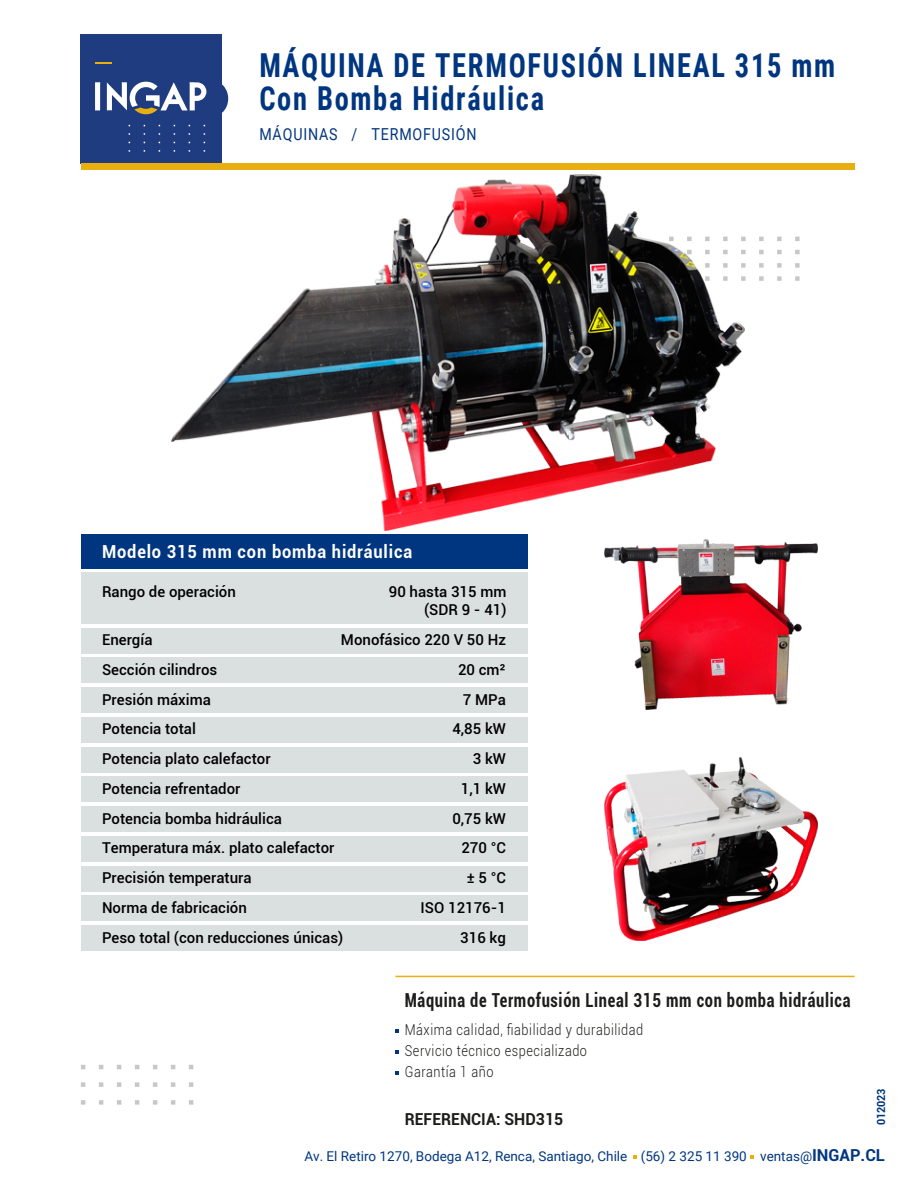
<style>
.page{position:relative;width:918px;height:1188px;background:#fff}
.page>*{position:absolute;margin:0;border:0;box-sizing:border-box;transform-origin:0 0}
.t1{font:700 33px/33px "Roboto Condensed";letter-spacing:.06em;color:#003680;scale:.86 1}
.t2{font:700 condensed 19.35px "Roboto";letter-spacing:.04em;color:#1d1d1b;scale:.86 1}
.t3{font:700 18px "Roboto";letter-spacing:.05em;color:#fff;scale:.91 1}
.t4{font:16.5px "Roboto";letter-spacing:.06em;color:#003680;scale:.86 1}
.t5{font:700 16.5px "Roboto";color:#1d1d1b;scale:.96 1}
.t6{font:500 15px/18px "Roboto";color:#000;text-align:right}
.t7{font:300 15px/21px "Roboto";letter-spacing:.04em;color:#1d1d1b;scale:.85 1}
.t8{font:13.5px "Roboto";color:#003680}
.t9{font:700 11.25px "Roboto";color:#003680;scale:.96 1}
.s1{font-weight:700;font-size:16.5px}
</style>
<div class="page">
<svg style="left:744px;top:276px;width:56px;height:5px"></svg>
<svg style="left:744px;top:263px;width:56px;height:5px"></svg>
<svg style="left:744px;top:250px;width:56px;height:4px"></svg>
<svg style="left:744px;top:237px;width:56px;height:4px"></svg>
<div style="left:81px;top:34px;width:141px;height:129px;background:#1f3c80"></div>
<svg style="left:95px;top:62px;width:16px;height:2px"></svg>
<svg style="left:128px;top:150px;width:77px;height:2px"></svg>
<svg style="left:128px;top:142px;width:77px;height:1px"></svg>
<svg style="left:128px;top:133px;width:77px;height:2px"></svg>
<svg style="left:128px;top:125px;width:77px;height:1px"></svg>
<svg style="left:95px;top:82px;width:5px;height:28px"></svg>
<svg style="left:107px;top:82px;width:99px;height:32px"></svg>
<svg style="left:222px;top:84px;width:6px;height:29px"></svg>
<div style="left:81px;top:163px;width:774px;height:7px;background:#e9af10"></div>
<svg style="left:81px;top:1100px;width:112px;height:5px"></svg>
<svg style="left:81px;top:1082px;width:112px;height:5px"></svg>
<svg style="left:81px;top:1065px;width:112px;height:4px"></svg>
<svg style="left:750px;top:1155px;width:4px;height:4px"></svg>
<svg style="left:633px;top:1155px;width:4px;height:4px"></svg>
<div style="left:81px;top:534px;width:446px;height:34px;background:#003680"></div>
<div style="left:81px;top:573px;width:446px;height:51px;background:#dadfe0"></div>
<div style="left:81px;top:628px;width:446px;height:25px;background:#dadfe0"></div>
<div style="left:81px;top:658px;width:446px;height:25px;background:#dadfe0"></div>
<div style="left:81px;top:687px;width:446px;height:26px;background:#dadfe0"></div>
<div style="left:81px;top:747px;width:446px;height:25px;background:#dadfe0"></div>
<div style="left:81px;top:717px;width:446px;height:26px;background:#dadfe0"></div>
<div style="left:81px;top:777px;width:446px;height:25px;background:#dadfe0"></div>
<div style="left:81px;top:836px;width:446px;height:26px;background:#dadfe0"></div>
<div style="left:81px;top:866px;width:446px;height:25px;background:#dadfe0"></div>
<div style="left:81px;top:806px;width:446px;height:26px;background:#dadfe0"></div>
<div style="left:81px;top:896px;width:446px;height:25px;background:#dadfe0"></div>
<div style="left:81px;top:925px;width:446px;height:26px;background:#dadfe0"></div>
<img style="left:171px;top:174px;width:573px;height:356px">
<img style="left:605px;top:539px;width:213px;height:171px">
<img style="left:605px;top:758px;width:213px;height:182px">
<hr style="left:395px;top:976px;width:460px;height:1px;background:#e9af14">
<svg style="left:395px;top:1029px;width:4px;height:3px"></svg>
<svg style="left:395px;top:1050px;width:4px;height:3px"></svg>
<svg style="left:395px;top:1071px;width:4px;height:3px"></svg>
<h1 class="t1" style="left:259px;top:48px;width:671px">MÁQUINA DE TERMOFUSIÓN LINEAL 315 mm<br>Con Bomba Hidráulica</h1>
<p class="t4" style="left:259px;top:123px;width:254px">MÁQUINAS / TERMOFUSIÓN</p>
<p class="t3" style="left:102px;top:539px;width:342px">Modelo 315 mm con bomba hidráulica</p>
<p class="t6" style="left:102px;top:582px;width:135px">Rango de operación</p>
<p class="t6" style="left:389px;top:582px;width:119px">90 hasta 315 mm (SDR 9 - 41)</p>
<p class="t6" style="left:102px;top:630px;width:52px">Energía</p>
<p class="t6" style="left:341px;top:630px;width:166px">Monofásico 220 V 50 Hz</p>
<p class="t6" style="left:102px;top:660px;width:117px">Sección cilindros</p>
<p class="t6" style="left:458px;top:660px;width:49px">20 cm²</p>
<p class="t6" style="left:102px;top:690px;width:110px">Presión máxima</p>
<p class="t6" style="left:463px;top:690px;width:45px">7 MPa</p>
<p class="t6" style="left:102px;top:720px;width:95px">Potencia total</p>
<p class="t6" style="left:452px;top:720px;width:55px">4,85 kW</p>
<p class="t6" style="left:102px;top:749px;width:170px">Potencia plato calefactor</p>
<p class="t6" style="left:473px;top:749px;width:35px">3 kW</p>
<p class="t6" style="left:102px;top:779px;width:140px">Potencia refrentador</p>
<p class="t6" style="left:461px;top:779px;width:47px">1,1 kW</p>
<p class="t6" style="left:102px;top:809px;width:182px">Potencia bomba hidráulica</p>
<p class="t6" style="left:452px;top:809px;width:55px">0,75 kW</p>
<p class="t6" style="left:102px;top:839px;width:234px">Temperatura máx. plato calefactor</p>
<p class="t6" style="left:461px;top:839px;width:46px">270 °C</p>
<p class="t6" style="left:102px;top:868px;width:151px">Precisión temperatura</p>
<p class="t6" style="left:467px;top:868px;width:41px">± 5 °C</p>
<p class="t6" style="left:102px;top:898px;width:146px">Norma de fabricación</p>
<p class="t6" style="left:421px;top:898px;width:87px">ISO 12176-1</p>
<p class="t6" style="left:102px;top:928px;width:243px">Peso total (con reducciones únicas)</p>
<p class="t6" style="left:460px;top:928px;width:47px">316 kg</p>
<p class="t2" style="left:405px;top:987px;width:520px">Máquina de Termofusión Lineal 315 mm con bomba hidráulica</p>
<p class="t7" style="left:405px;top:1018px;width:282px">Máxima calidad, fiabilidad y durabilidad<br>Servicio técnico especializado<br>Garantía 1 año</p>
<p class="t5" style="left:405px;top:1107px;width:167px">REFERENCIA: SHD315</p>
<p class="t9" style="left:873px;top:1125px;width:40px;rotate:-90deg">012023</p>
<p class="t8" style="left:304px;top:1146px;width:582px">Av. El Retiro 1270, Bodega A12, Renca, Santiago, Chile (56) 2 325 11 390 ventas@<span class="s1">INGAP.CL</span></p>
</div>
